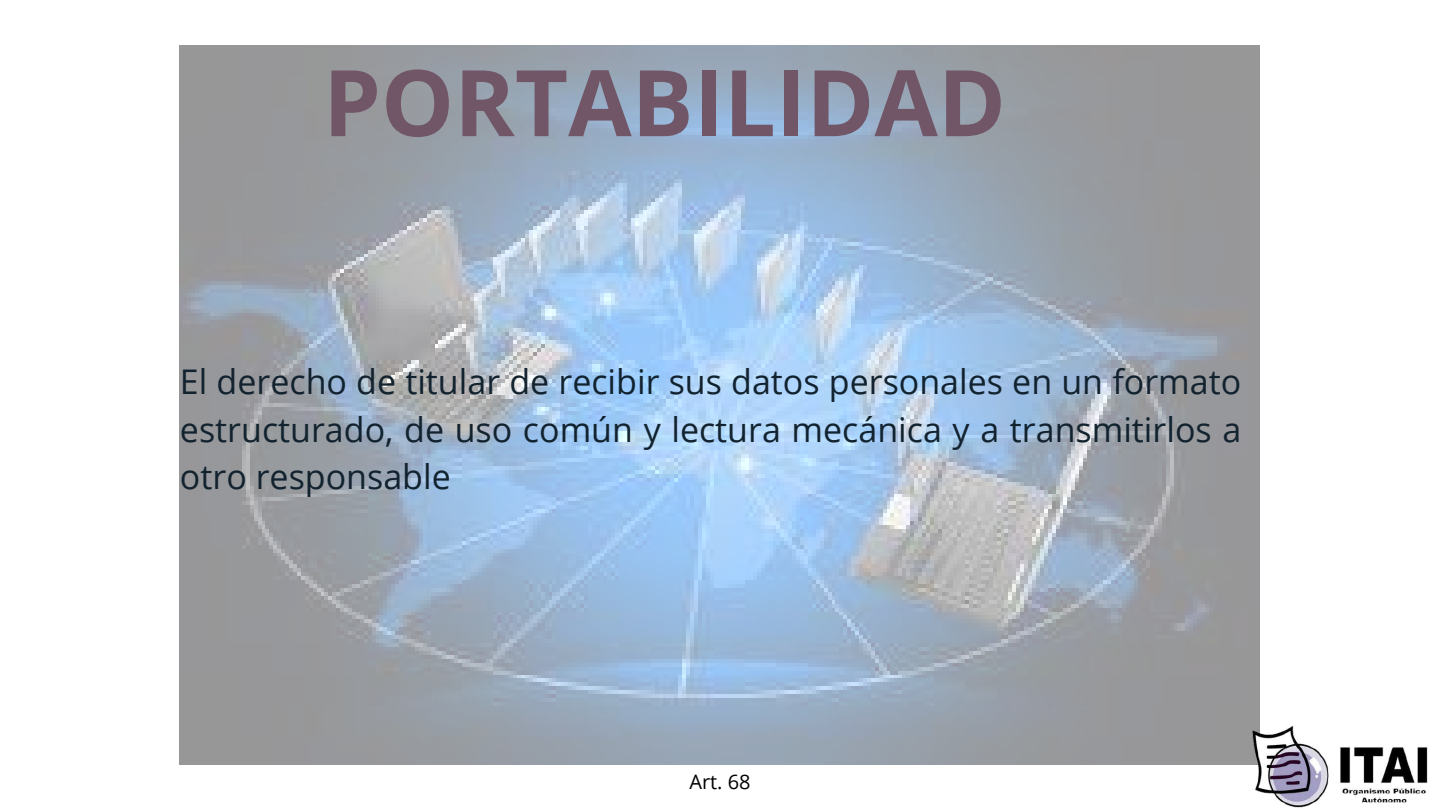
<style>
.page{position:relative;width:1440px;height:810px;background:#fff}
.page>*{position:absolute;margin:0;border:0;box-sizing:border-box;transform-origin:0 0}
.t1{font:700 92px "Open Sans";color:#715667}
.t2{font:34px/47.2px "Open Sans";color:#12232f;text-align:justify}
.t3{font:20px "Open Sans";color:#000}
</style>
<div class="page">
<img style="left:180px;top:46px;width:1080px;height:718px">
<img style="left:1241px;top:723px;width:187px;height:85px">
<h1 class="t1" style="left:323px;top:38px;width:684px">PORTABILIDAD</h1>
<p class="t2" style="left:180px;top:358px;width:1063px">El derecho de titular de recibir sus datos personales en un formato estructurado, de uso común y lectura mecánica y a transmitirlos a otro responsable</p>
<p class="t3" style="left:689px;top:767px;width:63px">Art. 68</p>
</div>
